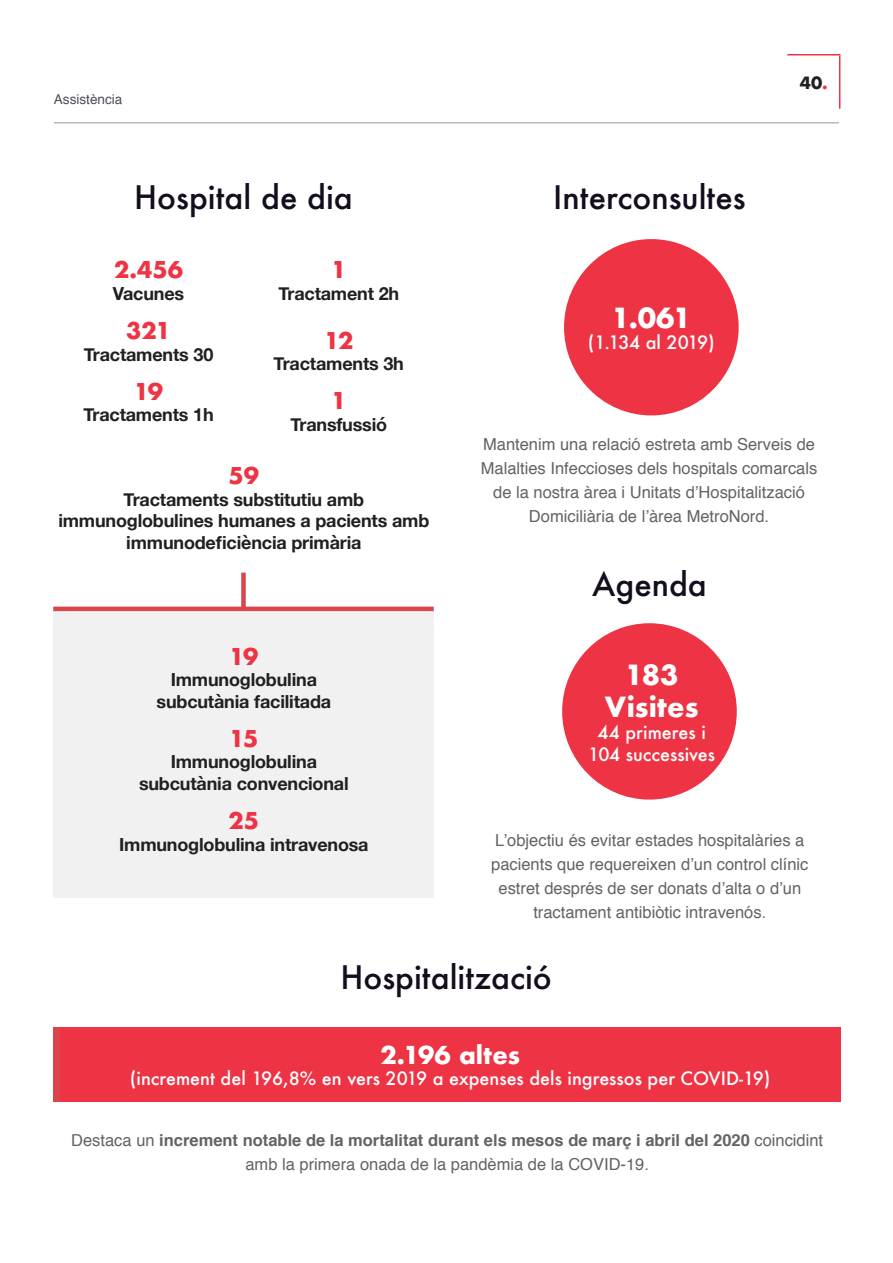
<style>
.page{position:relative;width:893px;height:1263px;background:#fff}
.page>*{position:absolute;margin:0;border:0;box-sizing:border-box;transform-origin:0 0}
.t1{font:500 31.5px "Futura";color:#140d1e}
.t2{font:700 27px/32.4px "Futura";color:#fff;text-align:center}
.t3{font:700 24px "Futura";color:#fff}
.t4{font:700 22.5px "Futura";letter-spacing:-.03em;color:#e34}
.t5{font:700 18px/21.6px "Helvetica Neue";letter-spacing:-.01em;color:#221f1f;text-align:center}
.t6{font:500 18px/21.6px "Futura";color:#fff;text-align:center}
.t7{font:500 18px "Futura";letter-spacing:-.045em;color:#fff}
.t8{font:16.5px/24px "Helvetica";color:#626366;text-align:center}
.t9{font:700 16.5px/24px "Helvetica";color:#626366;text-align:center}
.t10{font:700 16.5px "Futura";color:#221f1f}
.t11{font:13.5px "Helvetica";color:#514c59}
.s1{color:#e34}
.s2{font-weight:400}
</style>
<div class="page">
<hr style="left:839px;top:55px;width:1px;height:54px;background:#e34">
<hr style="left:787px;top:54px;width:53px;height:1px;background:#e34">
<div style="left:53px;top:611px;width:381px;height:286px;background:#f1f1f2"></div>
<hr style="left:54px;top:123px;width:785px;height:1px;background:#939597">
<div style="left:562px;top:623px;width:175px;height:176px;background:#e34;border-radius:50%"></div>
<div style="left:564px;top:239px;width:175px;height:176px;background:#e34;border-radius:50%"></div>
<div style="left:60px;top:1027px;width:780px;height:75px;background:#e34"></div>
<hr style="left:53px;top:607px;width:381px;height:4px;background:#d9444d">
<div style="left:241px;top:572px;width:5px;height:37px;background:#d9444d"></div>
<p class="t11" style="left:54px;top:94px;width:70px">Assistència</p>
<h1 class="t1" style="left:134px;top:183px;width:220px">Hospital de dia</h1>
<h1 class="t1" style="left:553px;top:183px;width:194px">Interconsultes</h1>
<h3 class="t4" style="left:114px;top:255px;width:70px">2.456</h3>
<p class="t5" style="left:113px;top:285px;width:73px">Vacunes</p>
<h3 class="t4" style="left:126px;top:316px;width:46px">321</h3>
<p class="t5" style="left:84px;top:345px;width:131px">Tractaments 30</p>
<h3 class="t4" style="left:134px;top:376px;width:31px">19</h3>
<p class="t5" style="left:83px;top:406px;width:132px">Tractaments 1h</p>
<h3 class="t4" style="left:331px;top:255px;width:17px">1</h3>
<p class="t5" style="left:278px;top:285px;width:122px">Tractament 2h</p>
<h3 class="t4" style="left:324px;top:325px;width:31px">12</h3>
<p class="t5" style="left:274px;top:355px;width:132px">Tractaments 3h</p>
<h3 class="t4" style="left:331px;top:386px;width:17px">1</h3>
<p class="t5" style="left:290px;top:414px;width:98px">Transfussió</p>
<h2 class="t2" style="left:612px;top:301px;width:81px">1.061</h2>
<p class="t7" style="left:588px;top:334px;width:128px">(1.134 al 2019)</p>
<p class="t10" style="left:800px;top:72px;width:30px">40<span class="s1">.</span></p>
<h3 class="t4" style="left:229px;top:460px;width:32px">59</h3>
<p class="t5" style="left:58px;top:490px;width:372px">Tractaments substitutiu amb immunoglobulines humanes a pacients amb immunodeficiència primària</p>
<h3 class="t4" style="left:229px;top:641px;width:31px">19</h3>
<p class="t5" style="left:157px;top:671px;width:176px">Immunoglobulina subcutània facilitada</p>
<h3 class="t4" style="left:229px;top:723px;width:31px">15</h3>
<p class="t5" style="left:139px;top:753px;width:211px">Immunoglobulina subcutània convencional</p>
<h3 class="t4" style="left:229px;top:805px;width:32px">25</h3>
<p class="t5" style="left:119px;top:835px;width:251px">Immunoglobulina intravenosa</p>
<p class="t8" style="left:481px;top:434px;width:338px">Mantenim una relació estreta amb Serveis de Malalties Infeccioses dels hospitals comarcals de la nostra àrea i Unitats d’Hospitalització Domiciliària de l’àrea MetroNord.</p>
<h1 class="t1" style="left:592px;top:569px;width:116px">Agenda</h1>
<h2 class="t2" style="left:605px;top:658px;width:95px">183<br>Visites</h2>
<p class="t6" style="left:588px;top:723px;width:128px">44 primeres i<br>104 successives</p>
<p class="t8" style="left:491px;top:829px;width:319px">L’objectiu és evitar estades hospitalàries a pacients que requereixen d’un control clínic estret després de ser donats d’alta o d’un tractament antibiòtic intravenós.</p>
<h1 class="t1" style="left:340px;top:963px;width:213px">Hospitalització</h1>
<h3 class="t3" style="left:380px;top:1038px;width:141px">2.196 altes</h3>
<p class="t6" style="left:130px;top:1067px;width:642px">(increment del 196,8% en vers 2019 a expenses dels ingressos per COVID-19)</p>
<p class="t9" style="left:71px;top:1128px;width:753px"><span class="s2">Destaca un</span> increment notable de la mortalitat durant els mesos de març i abril del 2020 <span class="s2">coincidint amb la primera onada de la pandèmia de la COVID-19.</span></p>
</div>
